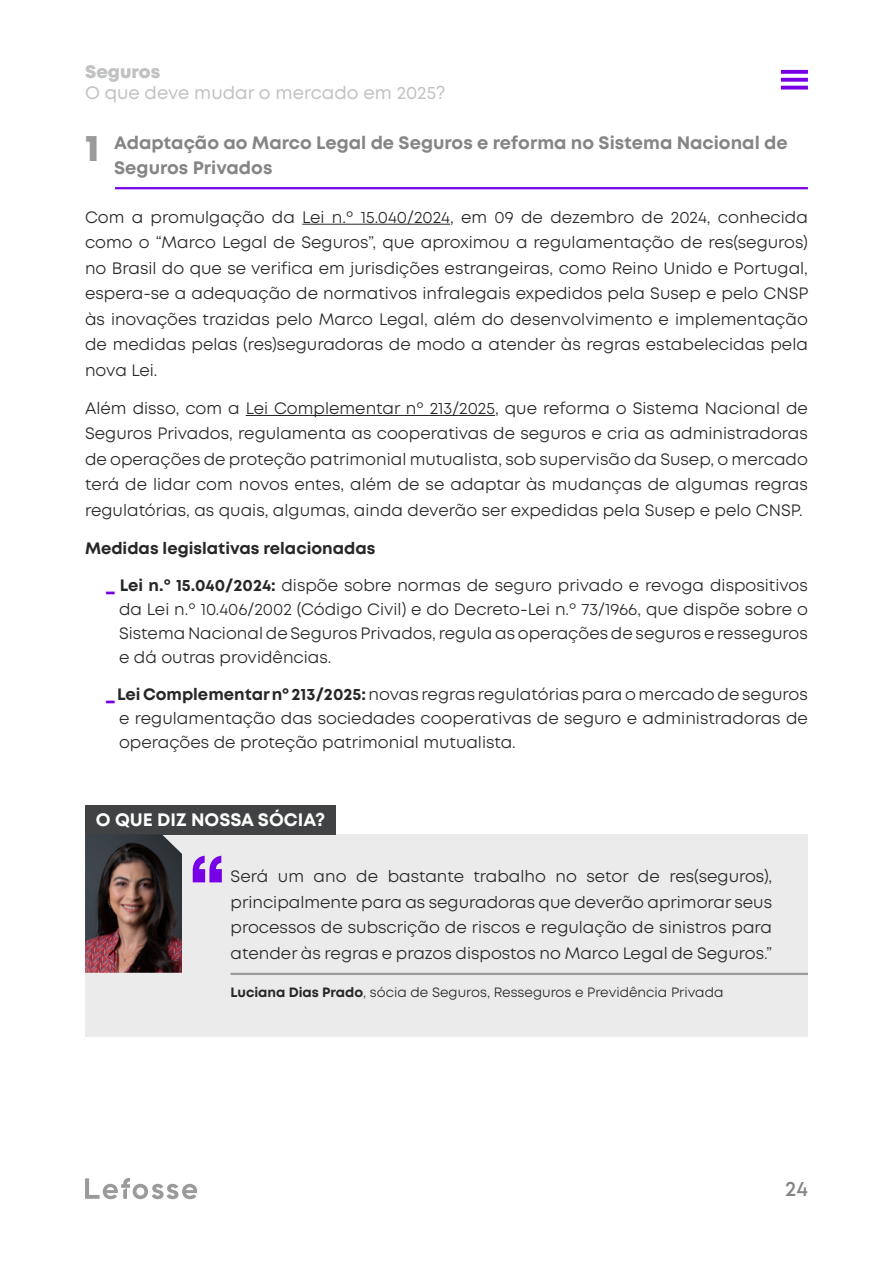
<style>
.page{position:relative;width:893px;height:1263px;background:#fff}
.page>*{position:absolute;margin:0;border:0;box-sizing:border-box;transform-origin:0 0}
.t1{font:600 21px "Mont";color:#858585}
.t2{font:700 18px/25.5px "Mont";color:#858585}
.t3{font:18px "Mont";color:#c0c3c1}
.t4{font:700 18px "Mont";color:#fff}
.t5{font:800 18px "Mont";color:#c0c3c1}
.t6{font:16.5px/25.5px "Mont";color:#262827;text-align:justify}
.t7{font:700 16.5px "Mont";color:#262827}
.t8{font:13.5px "Mont";color:#262827}
.s1{font-weight:800;font-size:37.5px;color:#9b9a9a}
.s2{font-weight:800;color:#7800e5}
.s3{font-weight:700}
</style>
<div class="page">
<svg style="left:781px;top:70px;width:27px;height:20px"></svg>
<svg style="left:85px;top:1178px;width:112px;height:21px"></svg>
<hr style="left:302px;top:224px;width:148px;height:1px;background:#262827">
<hr style="left:246px;top:415px;width:249px;height:1px;background:#262827">
<div style="left:85px;top:834px;width:723px;height:203px;background:#ebebeb"></div>
<div style="left:85px;top:805px;width:251px;height:29px;background:#404243"></div>
<svg style="left:193px;top:856px;width:29px;height:26px"></svg>
<img style="left:85px;top:834px;width:97px;height:139px">
<hr style="left:231px;top:973px;width:577px;height:2px;background:#9b9a9a">
<hr style="left:115px;top:187px;width:693px;height:2px;background:#7800e5">
<p class="t5" style="left:85px;top:60px;width:77px">Seguros</p>
<p class="t3" style="left:85px;top:81px;width:362px">O que deve mudar o mercado em 2025?</p>
<p class="t2" style="left:114px;top:130px;width:675px;text-indent:-29px"><span class="s1">1</span> Adaptação ao Marco Legal de Seguros e reforma no Sistema Nacional de<br>Seguros Privados</p>
<p class="t6" style="left:85px;top:204px;width:725px">Com a promulgação da Lei n.º 15.040/2024, em 09 de dezembro de 2024, conhecida como o “Marco Legal de Seguros”, que aproximou a regulamentação de res(seguros) no Brasil do que se verifica em jurisdições estrangeiras, como Reino Unido e Portugal, espera-se a adequação de normativos infralegais expedidos pela Susep e pelo CNSP às inovações trazidas pelo Marco Legal, além do desenvolvimento e implementação de medidas pelas (res)seguradoras de modo a atender às regras estabelecidas pela nova Lei.</p>
<p class="t6" style="left:85px;top:395px;width:724px">Além disso, com a Lei Complementar nº 213/2025, que reforma o Sistema Nacional de Seguros Privados, regulamenta as cooperativas de seguros e cria as administradoras de operações de proteção patrimonial mutualista, sob supervisão da Susep, o mercado terá de lidar com novos entes, além de se adaptar às mudanças de algumas regras regulatórias, as quais, algumas, ainda deverão ser expedidas pela Susep e pelo CNSP.</p>
<p class="t7" style="left:85px;top:537px;width:292px">Medidas legislativas relacionadas</p>
<p class="t6" style="left:119px;top:573px;width:690px;line-height:24px;text-indent:-13px"><span class="s2">_</span> <span class="s3">Lei n.º 15.040/2024:</span> dispõe sobre normas de seguro privado e revoga dispositivos da Lei n.º 10.406/2002 (Código Civil) e do Decreto-Lei n.º 73/1966, que dispõe sobre o Sistema Nacional de Seguros Privados, regula as operações de seguros e resseguros e dá outras providências.</p>
<p class="t6" style="left:119px;top:682px;width:690px;line-height:24px;text-indent:-13px"><span class="s2">_</span> <span class="s3">Lei Complementar nº 213/2025:</span>novas regras regulatórias para o mercado de seguros e regulamentação das sociedades cooperativas de seguro e administradoras de operações de proteção patrimonial mutualista.</p>
<p class="t4" style="left:96px;top:808px;width:231px">O QUE DIZ NOSSA SÓCIA?</p>
<p class="t6" style="left:231px;top:864px;width:543px">Será um ano de bastante trabalho no setor de res(seguros), principalmente para as seguradoras que deverão aprimorar seus processos de subscrição de riscos e regulação de sinistros para atender às regras e prazos dispostos no Marco Legal de Seguros.”</p>
<p class="t8" style="left:231px;top:984px;width:494px"><span class="s3">Luciana Dias Prado</span>, sócia de Seguros, Resseguros e Previdência Privada</p>
<p class="t1" style="left:785px;top:1175px;width:24px">24</p>
</div>
